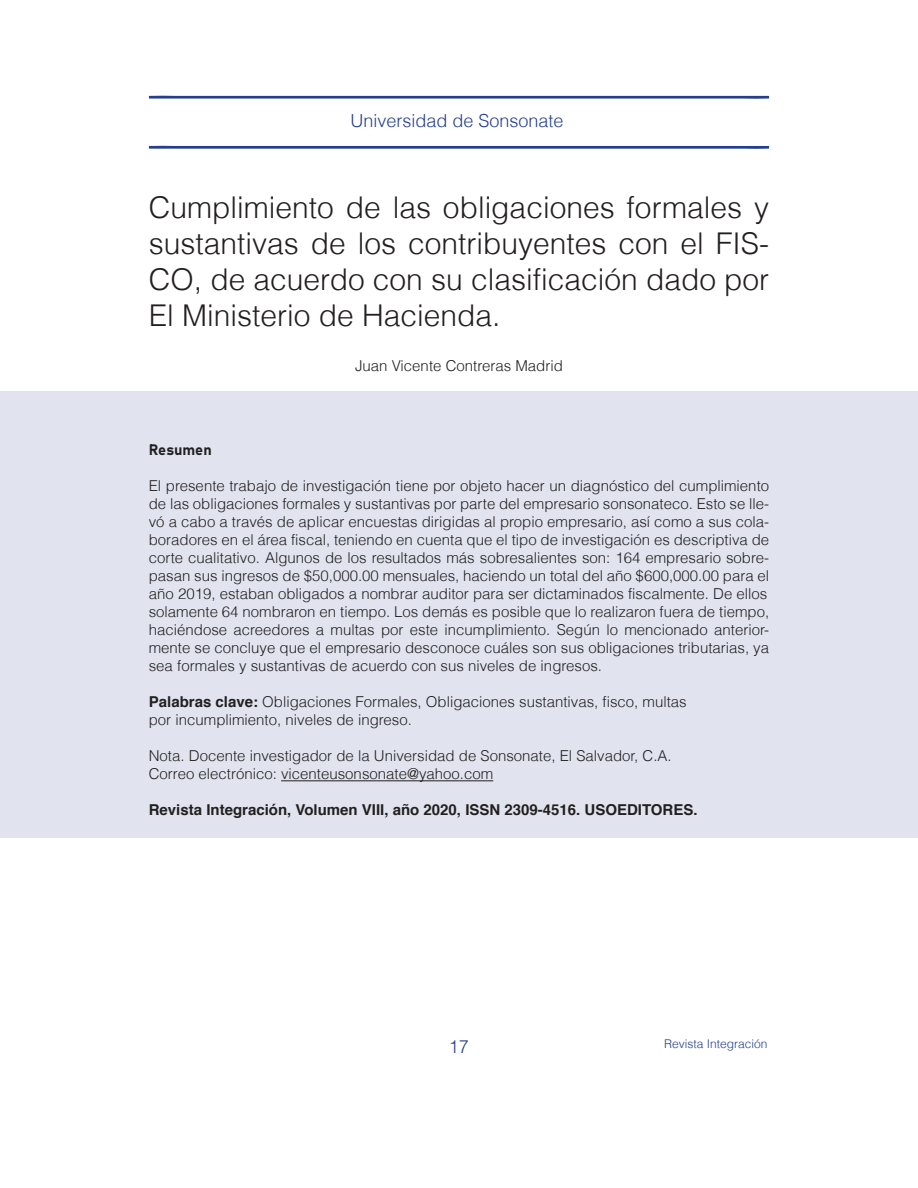
<style>
.page{position:relative;width:918px;height:1188px;background:#fff}
.page>*{position:absolute;margin:0;border:0;box-sizing:border-box;transform-origin:0 0}
.t1{font:300 30px/36px "Helvetica";color:#231f20;text-align:justify}
.t2{font:300 18px "Helvetica";color:#253f8e}
.t3{font:300 15px/18px "Helvetica";color:#231f20;text-align:justify}
.t4{font:700 15px "Helvetica";color:#231f20}
.t5{font:15px "Bahnschrift";color:#231f20}
.t6{font:300 12px "Helvetica";color:#253f8e}
.s1{font-weight:700}
</style>
<div class="page">
<svg style="left:149px;top:146px;width:620px;height:3px;background:#3d549a"></svg>
<svg style="left:149px;top:96px;width:620px;height:3px;background:#445a9e"></svg>
<div style="left:0;top:391px;width:918px;height:447px;background:#e1e4ef"></div>
<hr style="left:281px;top:780px;width:212px;height:1px;background:#231f20">
<p class="t2" style="left:351px;top:109px;width:215px">Universidad de Sonsonate</p>
<p class="t1" style="left:149px;top:189px;width:622px">Cumplimiento de las obligaciones formales y sustantivas de los contribuyentes con el FIS-CO, de acuerdo con su clasificación dado por El Ministerio de Hacienda.</p>
<p class="t3" style="left:355px;top:357px;width:209px">Juan Vicente Contreras Madrid</p>
<p class="t5" style="left:149px;top:439px;width:64px">Resumen</p>
<p class="t3" style="left:149px;top:477px;width:622px">El presente trabajo de investigación tiene por objeto hacer un diagnóstico del cumplimiento de las obligaciones formales y sustantivas por parte del empresario sonsonateco. Esto se lle&shy;vó a cabo a través de aplicar encuestas dirigidas al propio empresario, así como a sus cola&shy;boradores en el área fiscal, teniendo en cuenta que el tipo de investigación es descriptiva de corte cualitativo. Algunos de los resultados más sobresalientes son: 164 empresario sobre&shy;pasan sus ingresos de $50,000.00 mensuales, haciendo un total del año $600,000.00 para el año 2019, estaban obligados a nombrar auditor para ser dictaminados fiscalmente. De ellos</p>
<p class="t3" style="left:149px;top:603px;width:622px">solamente 64 nombraron en tiempo. Los demás es posible que lo realizaron fuera de tiempo, haciéndose acreedores a multas por este incumplimiento. Según lo mencionado anterior&shy;mente se concluye que el empresario desconoce cuáles son sus obligaciones tributarias, ya sea formales y sustantivas de acuerdo con sus niveles de ingresos.</p>
<p class="t3" style="left:149px;top:693px;width:539px"><span class="s1">Palabras clave:</span> Obligaciones Formales, Obligaciones sustantivas, fisco, multas</p>
<p class="t3" style="left:149px;top:711px;width:265px">por incumplimiento, niveles de ingreso.</p>
<p class="t3" style="left:149px;top:747px;width:524px">Nota. Docente investigador de la Universidad de Sonsonate, El Salvador, C.A.</p>
<p class="t3" style="left:149px;top:765px;width:346px">Correo electrónico: vicenteusonsonate@yahoo.com</p>
<p class="t4" style="left:149px;top:798px;width:550px">Revista Integración, Volumen VIII, año 2020, ISSN 2309-4516. USOEDITORES.</p>
<p class="t2" style="left:449px;top:1035px;width:22px">17</p>
<p class="t6" style="left:664px;top:1036px;width:105px">Revista Integración</p>
</div>
